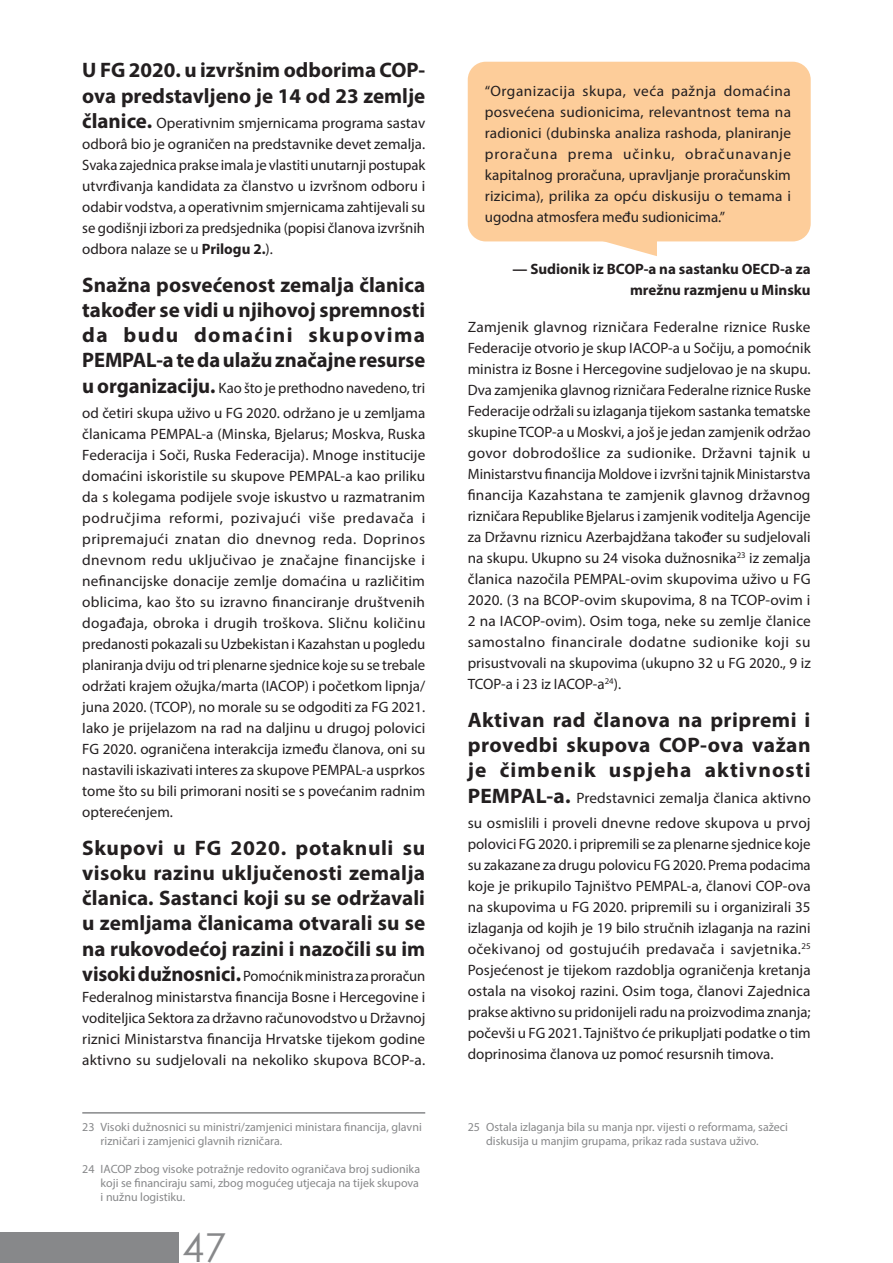
<style>
.page{position:relative;width:893px;height:1263px;background:#fff}
.page>*{position:absolute;margin:0;border:0;box-sizing:border-box;transform-origin:0 0}
.t1{font:39.9px "Century Gothic";color:#87888a}
.Body_text{font:700 21px/25.2px "Myriad Pro";color:#231f20;text-align:justify}
.Body_text-2{font:15px/21px "Myriad Pro";color:#231f20;text-align:justify}
.quote{font:15px/21px "Myriad Pro";color:#231f20;text-align:justify}
.Body_text-3{font:700 15px/21px "Myriad Pro";color:#231f20;text-align:right}
.footnote{font:12px/14.4px "Myriad Pro";color:#87888a}
.s1{font-weight:700;font-size:21px}
.s2{font-weight:700}
</style>
<div class="page">
<div style="left:0;top:1232px;width:179px;height:31px;background:#87888a"></div>
<hr style="left:82px;top:1112px;width:343px;height:1px;background:#87888a">
<div style="left:468px;top:62px;width:343px;height:179px;background:#fdcd9a;border-radius:18px"></div>
<svg style="left:554px;top:241px;width:103px;height:15px"></svg>
<p class="Body_text" style="left:82px;top:57px;width:344px">U FG 2020. u izvršnim odborima COP&shy;ova predstavljeno je 14 od 23 zemlje</p>
<p class="Body_text-2" style="left:82px;top:112px;width:345px"><span class="s1">članice.</span> Operativnim smjernicama programa sastav odborâ bio je ograničen na predstavnike devet zemalja.<br>Svaka zajednica prakse imala je vlastiti unutarnji postupak utvrđivanja kandidata za članstvo u izvršnom odboru i odabir vodstva, a operativnim smjernicama zahtijevali su se godišnji izbori za predsjednika (popisi članova izvršnih odbora nalaze se u <span class="s2">Prilogu 2.</span>).</p>
<p class="Body_text" style="left:82px;top:271px;width:344px">Snažna posvećenost zemalja članica također se vidi u njihovoj spremnosti da budu domaćini skupovima PEMPAL-a te da ulažu značajne resurse</p>
<p class="Body_text-2" style="left:82px;top:375px;width:344px;line-height:25.2px"><span class="s1">u organizaciju.</span> Kao što je prethodno navedeno, tri od četiri skupa uživo u FG 2020. održano je u zemljama</p>
<p class="Body_text-2" style="left:82px;top:423px;width:345px">članicama PEMPAL-a (Minska, Bjelarus; Moskva, Ruska Federacija i Soči, Ruska Federacija). Mnoge institucije domaćini iskoristile su skupove PEMPAL-a kao priliku da s kolegama podijele svoje iskustvo u razmatranim područjima reformi, pozivajući više predavača i pripremajući znatan dio dnevnog reda. Doprinos dnevnom redu uključivao je značajne financijske i nefinancijske donacije zemlje domaćina u različitim oblicima, kao što su izravno financiranje društvenih događaja, obroka i drugih troškova. Sličnu količinu predanosti pokazali su Uzbekistan i Kazahstan u pogledu planiranja dviju od tri plenarne sjednice koje su se trebale održati krajem ožujka/marta (IACOP) i početkom lipnja/ juna 2020. (TCOP), no morale su se odgoditi za FG 2021.<br>Iako je prijelazom na rad na daljinu u drugoj polovici FG 2020. ograničena interakcija između članova, oni su nastavili iskazivati interes za skupove PEMPAL-a usprkos tome što su bili primorani nositi se s povećanim radnim opterećenjem.</p>
<p class="Body_text" style="left:82px;top:834px;width:344px">Skupovi u FG 2020. potaknuli su visoku razinu uključenosti zemalja članica. Sastanci koji su se održavali u zemljama članicama otvarali su se na rukovodećoj razini i nazočili su im</p>
<p class="Body_text-2" style="left:82px;top:965px;width:345px"><span class="s1">visoki dužnosnici.</span> Pomoćnik ministra za proračun Federalnog ministarstva financija Bosne i Hercegovine i voditeljica Sektora za državno računovodstvo u Državnoj riznici Ministarstva financija Hrvatske tijekom godine aktivno su sudjelovali na nekoliko skupova BCOP-a.</p>
<p class="footnote" style="left:101px;top:1120px;width:323px">Visoki dužnosnici su ministri/zamjenici ministara financija, glavni rizničari i zamjenici glavnih rizničara.</p>
<p class="footnote" style="left:101px;top:1161px;width:321px;text-align:justify">IACOP zbog visoke potražnje redovito ograničava broj sudionika koji se financiraju sami, zbog mogućeg utjecaja na tijek skupova i nužnu logistiku.</p>
<p class="footnote" style="left:82px;top:1120px;width:14px">23</p>
<p class="footnote" style="left:82px;top:1161px;width:14px">24</p>
<h1 class="t1" style="left:182px;top:1219px;width:46px">47</h1>
<p class="quote" style="left:485px;top:80px;width:308px">“Organizacija skupa, veća pažnja domaćina posvećena sudionicima, relevantnost tema na radionici (dubinska analiza rashoda, planiranje proračuna prema učinku, obračunavanje kapitalnog proračuna, upravljanje proračunskim rizicima), prilika za opću diskusiju o temama i ugodna atmosfera među sudionicima.”</p>
<p class="Body_text-3" style="left:512px;top:258px;width:300px">— Sudionik iz BCOP-a na sastanku OECD-a za mrežnu razmjenu u Minsku</p>
<p class="Body_text-2" style="left:468px;top:316px;width:345px">Zamjenik glavnog rizničara Federalne riznice Ruske Federacije otvorio je skup IACOP-a u Sočiju, a pomoćnik ministra iz Bosne i Hercegovine sudjelovao je na skupu.<br>Dva zamjenika glavnog rizničara Federalne riznice Ruske Federacije održali su izlaganja tijekom sastanka tematske skupine TCOP-a u Moskvi, a još je jedan zamjenik održao govor dobrodošlice za sudionike. Državni tajnik u Ministarstvu financija Moldove i izvršni tajnik Ministarstva financija Kazahstana te zamjenik glavnog državnog rizničara Republike Bjelarus i zamjenik voditelja Agencije za Državnu riznicu Azerbajdžana također su sudjelovali na skupu. Ukupno su 24 visoka dužnosnika<sup>23</sup> iz zemalja članica nazočila PEMPAL-ovim skupovima uživo u FG 2020. (3 na BCOP-ovim skupovima, 8 na TCOP-ovim i 2 na IACOP-ovim). Osim toga, neke su zemlje članice samostalno financirale dodatne sudionike koji su prisustvovali na skupovima (ukupno 32 u FG 2020., 9 iz TCOP-a i 23 iz IACOP-a<sup>24</sup>).</p>
<p class="Body_text" style="left:468px;top:707px;width:345px">Aktivan rad članova na pripremi i provedbi skupova COP-ova važan je čimbenik uspjeha aktivnosti</p>
<p class="Body_text-2" style="left:468px;top:785px;width:344px;line-height:25.2px"><span class="s1">PEMPAL-a.</span> Predstavnici zemalja članica aktivno su osmislili i proveli dnevne redove skupova u prvoj</p>
<p class="Body_text-2" style="left:468px;top:833px;width:344px">polovici FG 2020. i pripremili se za plenarne sjednice koje su zakazane za drugu polovicu FG 2020. Prema podacima koje je prikupilo Tajništvo PEMPAL-a, članovi COP-ova na skupovima u FG 2020. pripremili su i organizirali 35 izlaganja od kojih je 19 bilo stručnih izlaganja na razini očekivanoj od gostujućih predavača i savjetnika.<sup>25<br></sup>Posjećenost je tijekom razdoblja ograničenja kretanja ostala na visokoj razini. Osim toga, članovi Zajednica prakse aktivno su pridonijeli radu na proizvodima znanja; počevši u FG 2021. Tajništvo će prikupljati podatke o tim doprinosima članova uz pomoć resursnih timova.</p>
<p class="footnote" style="left:486px;top:1119px;width:303px">Ostala izlaganja bila su manja npr. vijesti o reformama, sažeci diskusija u manjim grupama, prikaz rada sustava uživo.</p>
<p class="footnote" style="left:468px;top:1119px;width:14px">25</p>
</div>
